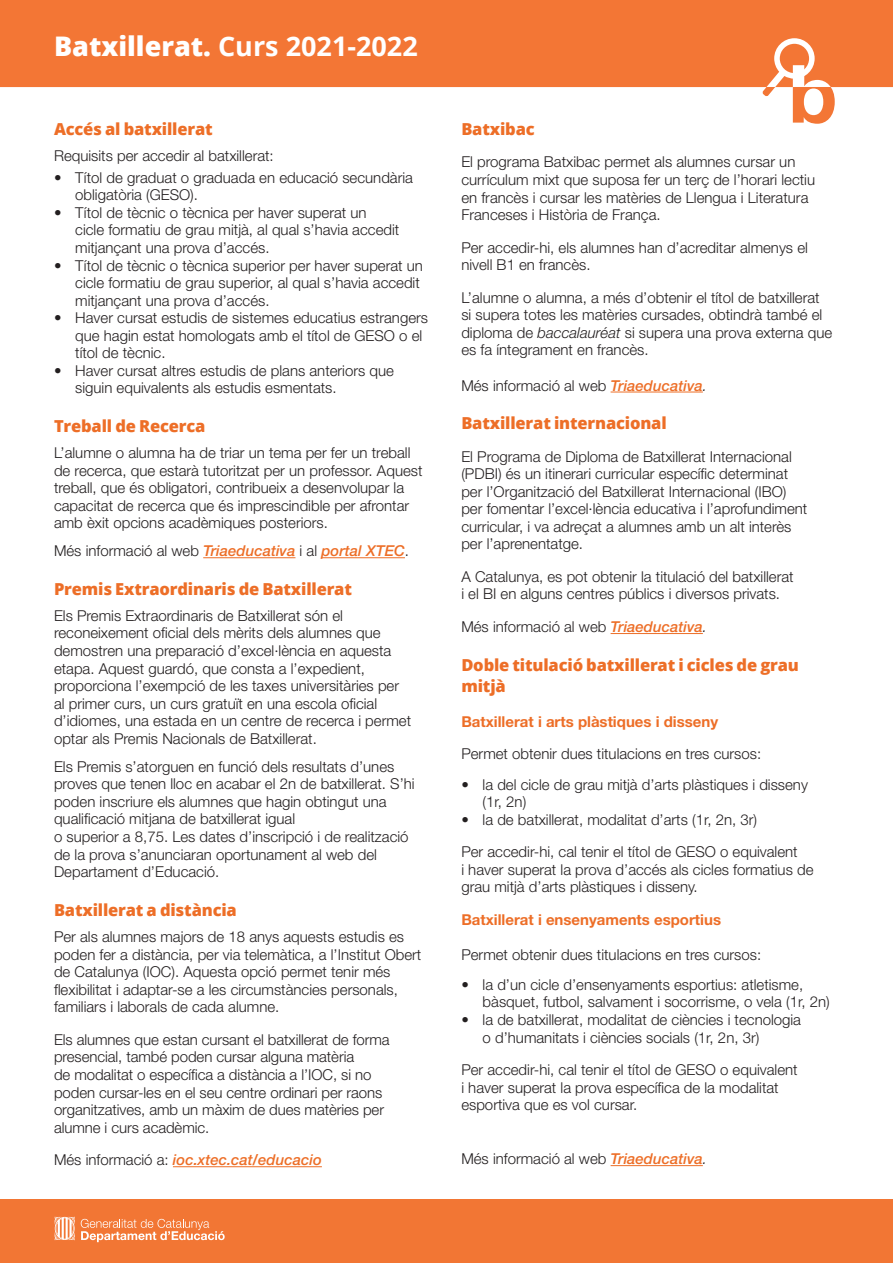
<style>
.page{position:relative;width:893px;height:1263px;background:#fff}
.page>*{position:absolute;margin:0;border:0;box-sizing:border-box;transform-origin:0 0}
.t1{font:700 27px "Open Sans";color:#fff}
.Subtítol{font:800 16.5px/21px "Open Sans";letter-spacing:-.01em;color:#ed6e27}
.Text{font:300 15px/17.5px "Helvetica Neue LT Std";color:#231f20}
.Text-2{font:italic 500 15px "Helvetica Neue LT Std";color:#ed6e27}
.Text-3{font:700 15px "Helvetica Neue LT Std";color:#ed6e27}
.s1{font-weight:800}
.s2{font-weight:300;font-style:normal;color:#231f20}
.s3{font-style:italic}
.s4{font-weight:500;font-style:italic;color:#ed6e27}
</style>
<div class="page">
<div style="left:0;top:1199px;width:893px;height:64px;background:#f27634"></div>
<div style="left:0;top:0;width:893px;height:87px;background:#f37635"></div>
<svg style="left:81px;top:1219px;width:144px;height:23px"></svg>
<svg style="left:55px;top:1216px;width:20px;height:24px"></svg>
<svg style="left:762px;top:38px;width:73px;height:86px"></svg>
<hr style="left:203px;top:557px;width:92px;height:1px;background:#ed6e27">
<hr style="left:321px;top:557px;width:84px;height:1px;background:#ed6e27">
<hr style="left:173px;top:1166px;width:149px;height:1px;background:#ed6e27">
<hr style="left:611px;top:392px;width:92px;height:1px;background:#ed6e27">
<hr style="left:611px;top:633px;width:92px;height:1px;background:#ed6e27">
<hr style="left:611px;top:1165px;width:92px;height:1px;background:#ed6e27">
<p class="t1" style="left:54px;top:27px;width:365px"><span class="s1">Batxillerat.</span> Curs 2021-2022</p>
<p class="Subtítol" style="left:54px;top:118px;width:160px">Accés al batxillerat</p>
<p class="Text" style="left:54px;top:147px;width:221px">Requisits per accedir al batxillerat:</p>
<p class="Text" style="left:75px;top:168px;width:339px;text-indent:-21px">• Títol de graduat o graduada en educació secundària obligatòria (GESO).</p>
<p class="Text" style="left:75px;top:203px;width:325px;text-indent:-21px">• Títol de tècnic o tècnica per haver superat un<br>cicle formatiu de grau mitjà, al qual s’havia accedit mitjançant una prova d’accés.</p>
<p class="Text" style="left:75px;top:256px;width:349px;text-indent:-21px">• Títol de tècnic o tècnica superior per haver superat un cicle formatiu de grau superior, al qual s’havia accedit mitjançant una prova d’accés.</p>
<p class="Text" style="left:75px;top:309px;width:354px;text-indent:-21px">• Haver cursat estudis de sistemes educatius estrangers que hagin estat homologats amb el títol de GESO o el títol de tècnic.</p>
<p class="Text" style="left:75px;top:361px;width:320px;text-indent:-21px">• Haver cursat altres estudis de plans anteriors que siguin equivalents als estudis esmentats.</p>
<p class="Subtítol" style="left:54px;top:415px;width:153px">Treball de Recerca</p>
<p class="Text" style="left:54px;top:444px;width:370px">L’alumne o alumna ha de triar un tema per fer un treball de recerca, que estarà tutoritzat per un professor. Aquest treball, que és obligatori, contribueix a desenvolupar la capacitat de recerca que és imprescindible per afrontar amb èxit opcions acadèmiques posteriors.</p>
<p class="Text-2" style="left:54px;top:542px;width:357px"><span class="s2">Més informació al web</span> Triaeducativa <span class="s2">i al</span> portal XTEC<span class="s2">.</span></p>
<p class="Subtítol" style="left:54px;top:577px;width:299px">Premis Extraordinaris de Batxillerat</p>
<p class="Text" style="left:54px;top:606px;width:359px">Els Premis Extraordinaris de Batxillerat són el reconeixement oficial dels mèrits dels alumnes que demostren una preparació d’excel·lència en aquesta etapa. Aquest guardó, que consta a l’expedient, proporciona l’exempció de les taxes universitàries per al primer curs, un curs gratuït en una escola oficial d’idiomes, una estada en un centre de recerca i permet optar als Premis Nacionals de Batxillerat.</p>
<p class="Text" style="left:54px;top:757px;width:362px">Els Premis s’atorguen en funció dels resultats d’unes proves que tenen lloc en acabar el 2n de batxillerat. S’hi poden inscriure els alumnes que hagin obtingut una qualificació mitjana de batxillerat igual<br>o superior a 8,75. Les dates d’inscripció i de realització de la prova s’anunciaran oportunament al web del Departament d’Educació.</p>
<p class="Subtítol" style="left:54px;top:899px;width:184px">Batxillerat a distància</p>
<p class="Text" style="left:54px;top:928px;width:369px">Per als alumnes majors de 18 anys aquests estudis es poden fer a distància, per via telemàtica, a l’Institut Obert de Catalunya (IOC). Aquesta opció permet tenir més flexibilitat i adaptar-se a les circumstàncies personals, familiars i laborals de cada alumne.</p>
<p class="Text" style="left:54px;top:1030px;width:337px">Els alumnes que estan cursant el batxillerat de forma</p>
<p class="Text" style="left:54px;top:1048px;width:332px">presencial, també poden cursar alguna matèria<br>de modalitat o específica a distància a l’IOC, si no poden cursar-les en el seu centre ordinari per raons organitzatives, amb un màxim de dues matèries per alumne i curs acadèmic.</p>
<p class="Text-2" style="left:54px;top:1151px;width:269px"><span class="s2">Més informació a:</span> ioc.xtec.cat/educacio</p>
<p class="Subtítol" style="left:461px;top:118px;width:75px">Batxibac</p>
<p class="Text" style="left:461px;top:153px;width:355px">El programa Batxibac permet als alumnes cursar un currículum mixt que suposa fer un terç de l’horari lectiu en francès i cursar les matèries de Llengua i Literatura Franceses i Història de França.</p>
<p class="Text" style="left:461px;top:238px;width:348px">Per accedir-hi, els alumnes han d’acreditar almenys el nivell B1 en francès.</p>
<p class="Text" style="left:461px;top:288px;width:372px">L’alumne o alumna, a més d’obtenir el títol de batxillerat si supera totes les matèries cursades, obtindrà també el diploma de <span class="s3">baccalauréat</span> si supera una prova externa que es fa íntegrament en francès.</p>
<p class="Text" style="left:461px;top:376px;width:247px">Més informació al web <span class="s4">Triaeducativa</span><span class="s3">.</span></p>
<p class="Subtítol" style="left:461px;top:412px;width:207px">Batxillerat internacional</p>
<p class="Text" style="left:461px;top:447px;width:347px">El Programa de Diploma de Batxillerat Internacional (PDBI) és un itinerari curricular específic determinat per l’Organització del Batxillerat Internacional (IBO) per fomentar l’excel·lència educativa i l’aprofundiment curricular, i va adreçat a alumnes amb un alt interès per l’aprenentatge.</p>
<p class="Text" style="left:461px;top:567px;width:334px">A Catalunya, es pot obtenir la titulació del batxillerat i el BI en alguns centres públics i diversos privats.</p>
<p class="Text" style="left:461px;top:618px;width:247px">Més informació al web <span class="s4">Triaeducativa</span><span class="s3">.</span></p>
<p class="Subtítol" style="left:461px;top:653px;width:339px">Doble titulació batxillerat i cicles de grau mitjà</p>
<p class="Text-3" style="left:461px;top:712px;width:258px">Batxillerat i arts plàstiques i disseny</p>
<p class="Text" style="left:461px;top:745px;width:301px">Permet obtenir dues titulacions en tres cursos:</p>
<p class="Text" style="left:483px;top:775px;width:327px;text-indent:-21px">• la del cicle de grau mitjà d’arts plàstiques i disseny (1r, 2n)</p>
<p class="Text" style="left:461px;top:810px;width:297px">• la de batxillerat, modalitat d’arts (1r, 2n, 3r)</p>
<p class="Text" style="left:461px;top:843px;width:354px">Per accedir-hi, cal tenir el títol de GESO o equivalent<br>i haver superat la prova d’accés als cicles formatius de grau mitjà d’arts plàstiques i disseny.</p>
<p class="Text-3" style="left:461px;top:910px;width:261px">Batxillerat i ensenyaments esportius</p>
<p class="Text" style="left:461px;top:945px;width:301px">Permet obtenir dues titulacions en tres cursos:</p>
<p class="Text" style="left:483px;top:975px;width:349px;text-indent:-21px">• la d’un cicle d’ensenyaments esportius: atletisme, bàsquet, futbol, salvament i socorrisme, o vela (1r, 2n)</p>
<p class="Text" style="left:483px;top:1010px;width:320px;text-indent:-21px">• la de batxillerat, modalitat de ciències i tecnologia o d’humanitats i ciències socials (1r, 2n, 3r)</p>
<p class="Text" style="left:461px;top:1061px;width:338px">Per accedir-hi, cal tenir el títol de GESO o equivalent i haver superat la prova específica de la modalitat esportiva que es vol cursar.</p>
<p class="Text" style="left:461px;top:1150px;width:247px">Més informació al web <span class="s4">Triaeducativa</span><span class="s3">.</span></p>
</div>
